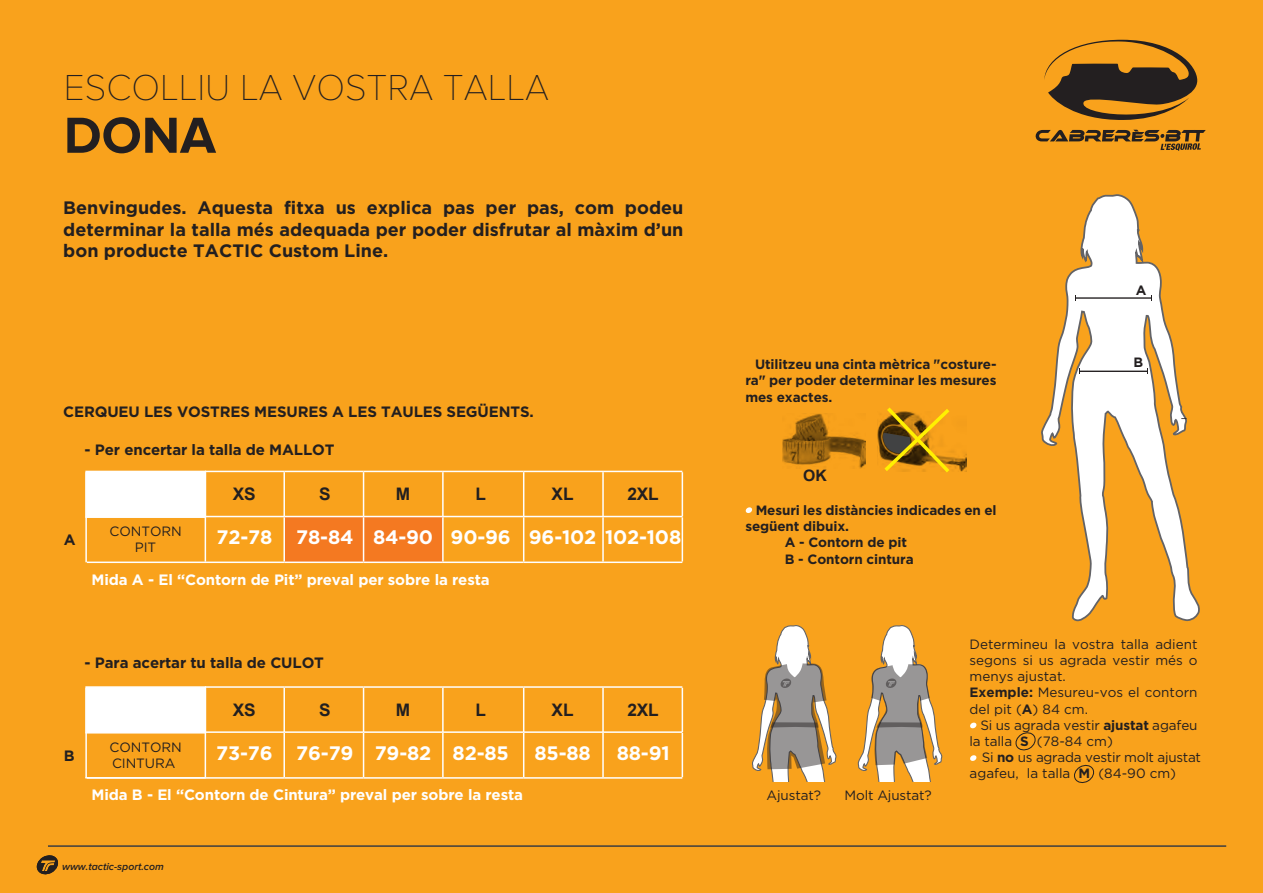
<style>
.page{position:relative;width:1263px;height:893px;background:#f9a21c}
.page>*{position:absolute;margin:0;border:0;box-sizing:border-box;transform-origin:0 0}
.t1{font:700 52.5px "Proxima Nova";color:#231f20}
.t2{font:100 37.5px "Proxima Nova T";color:#231f20}
.t3{font:700 19.5px "Gotham";letter-spacing:-.01em;color:#fff}
.t4{font:700 18px/21.6px "Gotham";color:#231f20;text-align:justify}
.t5{font:700 17.25px "Arial";letter-spacing:-.005em;color:#231f20}
.t6{font:700 15.75px "Arial";color:#231f20}
.t7{font:700 15px "Gotham";letter-spacing:-.01em;color:#231f20}
.t8{font:700 15px "Gotham";letter-spacing:-.01em;color:#fff}
.t9{font:13.5px/16.2px "Gotham";color:#231f20}
.t10{font:700 13.5px/16.2px "Gotham";letter-spacing:-.01em;color:#231f20;text-align:justify}
.t11{font:13.5px/16.2px "Gotham";letter-spacing:-.02em;color:#231f20}
.t12{font:italic 600 10.5px "Proxima Nova";color:#231f20}
.s1{font-weight:700}
</style>
<div class="page">
<img style="left:782px;top:414px;width:84px;height:54px">
<img style="left:877px;top:423px;width:89px;height:49px">
<svg style="left:881px;top:407px;width:72px;height:66px"></svg>
<div style="left:85px;top:686px;width:121px;height:47px;background:#fff;border:2px solid #fff"></div>
<hr style="left:205px;top:688px;width:1px;height:44px;background:#fff">
<hr style="left:205px;top:733px;width:1px;height:44px;background:#fff">
<hr style="left:87px;top:731px;width:118px;height:2px;background:#fff">
<hr style="left:87px;top:777px;width:118px;height:2px;background:#fff">
<hr style="left:85px;top:688px;width:2px;height:45px;background:#fff">
<hr style="left:85px;top:732px;width:2px;height:46px;background:#fff">
<hr style="left:283px;top:733px;width:2px;height:44px;background:#fff">
<hr style="left:363px;top:733px;width:1px;height:44px;background:#fff">
<hr style="left:442px;top:733px;width:2px;height:44px;background:#fff">
<hr style="left:523px;top:733px;width:1px;height:44px;background:#fff">
<hr style="left:602px;top:733px;width:2px;height:44px;background:#fff">
<hr style="left:682px;top:733px;width:1px;height:44px;background:#fff">
<hr style="left:205px;top:731px;width:79px;height:2px;background:#fff">
<hr style="left:284px;top:731px;width:80px;height:2px;background:#fff">
<hr style="left:364px;top:731px;width:79px;height:2px;background:#fff">
<hr style="left:443px;top:731px;width:81px;height:2px;background:#fff">
<hr style="left:524px;top:731px;width:79px;height:2px;background:#fff">
<hr style="left:603px;top:731px;width:79px;height:2px;background:#fff">
<hr style="left:205px;top:777px;width:79px;height:2px;background:#fff">
<hr style="left:284px;top:777px;width:80px;height:2px;background:#fff">
<hr style="left:364px;top:777px;width:79px;height:2px;background:#fff">
<hr style="left:443px;top:777px;width:81px;height:2px;background:#fff">
<hr style="left:524px;top:777px;width:79px;height:2px;background:#fff">
<hr style="left:603px;top:777px;width:79px;height:2px;background:#fff">
<hr style="left:283px;top:688px;width:2px;height:44px;background:#fff">
<hr style="left:363px;top:688px;width:1px;height:44px;background:#fff">
<hr style="left:442px;top:688px;width:2px;height:44px;background:#fff">
<hr style="left:523px;top:688px;width:1px;height:44px;background:#fff">
<hr style="left:602px;top:688px;width:2px;height:44px;background:#fff">
<hr style="left:682px;top:688px;width:1px;height:44px;background:#fff">
<hr style="left:205px;top:686px;width:79px;height:2px;background:#fff">
<hr style="left:284px;top:686px;width:80px;height:2px;background:#fff">
<hr style="left:364px;top:686px;width:79px;height:2px;background:#fff">
<hr style="left:443px;top:686px;width:81px;height:2px;background:#fff">
<hr style="left:524px;top:686px;width:79px;height:2px;background:#fff">
<hr style="left:603px;top:686px;width:79px;height:2px;background:#fff">
<div style="left:284px;top:516px;width:159px;height:45px;background:#f47921"></div>
<div style="left:85px;top:471px;width:121px;height:47px;background:#fff"></div>
<hr style="left:205px;top:517px;width:1px;height:44px;background:#fff">
<hr style="left:87px;top:562px;width:118px;height:1px;background:#fff">
<hr style="left:85px;top:516px;width:2px;height:46px;background:#fff">
<hr style="left:283px;top:517px;width:2px;height:44px;background:#fff">
<hr style="left:363px;top:517px;width:1px;height:44px;background:#fff">
<hr style="left:442px;top:517px;width:2px;height:44px;background:#fff">
<hr style="left:523px;top:517px;width:1px;height:44px;background:#fff">
<hr style="left:602px;top:517px;width:2px;height:44px;background:#fff">
<hr style="left:682px;top:517px;width:1px;height:44px;background:#fff">
<hr style="left:205px;top:516px;width:79px;height:1px;background:#fff">
<hr style="left:284px;top:516px;width:80px;height:1px;background:#fff">
<hr style="left:364px;top:516px;width:79px;height:1px;background:#fff">
<hr style="left:443px;top:516px;width:81px;height:1px;background:#fff">
<hr style="left:524px;top:516px;width:79px;height:1px;background:#fff">
<hr style="left:603px;top:516px;width:79px;height:1px;background:#fff">
<hr style="left:205px;top:562px;width:79px;height:1px;background:#fff">
<hr style="left:284px;top:562px;width:80px;height:1px;background:#fff">
<hr style="left:364px;top:562px;width:79px;height:1px;background:#fff">
<hr style="left:443px;top:562px;width:81px;height:1px;background:#fff">
<hr style="left:524px;top:562px;width:79px;height:1px;background:#fff">
<hr style="left:603px;top:562px;width:79px;height:1px;background:#fff">
<hr style="left:283px;top:472px;width:2px;height:44px;background:#fff">
<hr style="left:363px;top:472px;width:1px;height:44px;background:#fff">
<hr style="left:442px;top:472px;width:2px;height:44px;background:#fff">
<hr style="left:523px;top:472px;width:1px;height:44px;background:#fff">
<hr style="left:602px;top:472px;width:2px;height:44px;background:#fff">
<hr style="left:682px;top:472px;width:1px;height:44px;background:#fff">
<hr style="left:205px;top:471px;width:79px;height:1px;background:#fff">
<hr style="left:284px;top:471px;width:80px;height:1px;background:#fff">
<hr style="left:364px;top:471px;width:79px;height:1px;background:#fff">
<hr style="left:443px;top:471px;width:81px;height:1px;background:#fff">
<hr style="left:524px;top:471px;width:79px;height:1px;background:#fff">
<hr style="left:603px;top:471px;width:79px;height:1px;background:#fff">
<svg style="left:970px;top:722px;width:7px;height:7px"></svg>
<svg style="left:970px;top:755px;width:7px;height:6px"></svg>
<svg style="left:1015px;top:732px;width:21px;height:19px"></svg>
<svg style="left:1074px;top:764px;width:21px;height:19px"></svg>
<svg style="left:745px;top:507px;width:7px;height:6px"></svg>
<svg style="left:1041px;top:194px;width:159px;height:428px"></svg>
<hr style="left:1075px;top:297px;width:76px;height:2px;background:#231f20">
<hr style="left:1079px;top:371px;width:69px;height:1px;background:#231f20">
<svg style="left:1044px;top:40px;width:153px;height:80px"></svg>
<svg style="left:1035px;top:130px;width:171px;height:21px"></svg>
<svg style="left:36px;top:855px;width:22px;height:20px"></svg>
<hr style="left:48px;top:846px;width:1178px;height:1px;background:#231f20">
<svg style="left:752px;top:625px;width:85px;height:157px"></svg>
<svg style="left:857px;top:625px;width:86px;height:157px"></svg>
<h2 class="t2" style="left:64px;top:66px;width:487px">ESCOLLIU LA VOSTRA TALLA</h2>
<h1 class="t1" style="left:64px;top:105px;width:154px">DONA</h1>
<h3 class="t4" style="left:63px;top:197px;width:622px">Benvingudes. Aquesta fitxa us explica pas per pas, com podeu determinar la talla més adequada per poder disfrutar al màxim d’un bon producte TACTIC Custom Line.</h3>
<p class="t7" style="left:63px;top:403px;width:472px">CERQUEU LES VOSTRES MESURES A LES TAULES SEGÜENTS.</p>
<p class="t7" style="left:85px;top:441px;width:251px">- Per encertar la talla de MALLOT</p>
<p class="t5" style="left:233px;top:483px;width:25px">XS</p>
<p class="t5" style="left:319px;top:483px;width:13px">S</p>
<p class="t5" style="left:396px;top:483px;width:16px">M</p>
<p class="t5" style="left:475px;top:483px;width:12px">L</p>
<p class="t5" style="left:552px;top:483px;width:24px">XL</p>
<p class="t5" style="left:627px;top:483px;width:33px">2XL</p>
<p class="t9" style="left:110px;top:523px;width:74px;text-align:center">CONTORN<br>PIT</p>
<p class="t7" style="left:64px;top:531px;width:13px">A</p>
<h3 class="t3" style="left:216px;top:526px;width:466px">72-78 78-84 84-90 90-96 96-102 102-108</h3>
<p class="t8" style="left:92px;top:571px;width:400px">Mida A - El “Contorn de Pit” preval per sobre la resta</p>
<p class="t7" style="left:85px;top:654px;width:241px">- Para acertar tu talla de CULOT</p>
<p class="t5" style="left:233px;top:698px;width:25px">XS</p>
<p class="t5" style="left:319px;top:698px;width:13px">S</p>
<p class="t5" style="left:396px;top:698px;width:16px">M</p>
<p class="t5" style="left:475px;top:698px;width:12px">L</p>
<p class="t5" style="left:552px;top:698px;width:24px">XL</p>
<p class="t5" style="left:627px;top:698px;width:33px">2XL</p>
<p class="t9" style="left:110px;top:738px;width:74px">CONTORN<br>CINTURA</p>
<p class="t7" style="left:64px;top:747px;width:12px">B</p>
<h3 class="t3" style="left:216px;top:742px;width:294px">73-76 76-79 79-82 82-85</h3>
<h3 class="t3" style="left:534px;top:742px;width:58px">85-88</h3>
<h3 class="t3" style="left:617px;top:742px;width:54px">88-91</h3>
<p class="t8" style="left:92px;top:786px;width:433px">Mida B - El “Contorn de Cintura” preval per sobre la resta</p>
<p class="t12" style="left:62px;top:860px;width:103px">www.tactic-sport.com</p>
<p class="t10" style="left:745px;top:356px;width:253px;text-indent:10px">Utilitzeu una cinta mètrica "costure&shy;ra" per poder determinar les mesures mes exactes.</p>
<p class="t6" style="left:803px;top:465px;width:25px">OK</p>
<p class="t10" style="left:756px;top:502px;width:242px">Mesuri les distàncies indicades en el</p>
<p class="t10" style="left:745px;top:518px;width:105px">següent dibuix.</p>
<p class="t10" style="left:785px;top:534px;width:124px">A - Contorn de pit</p>
<p class="t10" style="left:785px;top:550px;width:131px">B - Contorn cintura</p>
<p class="t10" style="left:1136px;top:282px;width:12px">A</p>
<p class="t10" style="left:1133px;top:353px;width:11px">B</p>
<p class="t9" style="left:767px;top:787px;width:56px">Ajustat?</p>
<p class="t9" style="left:844px;top:787px;width:89px">Molt Ajustat?</p>
<p class="t9" style="left:969px;top:636px;width:229px">Determineu la vostra talla adient segons si us agrada vestir més o menys ajustat.<br><span class="s1">Exemple:</span> Mesureu-vos el contorn del pit (<span class="s1">A</span>) 84 cm.</p>
<p class="t9" style="left:969px;top:717px;width:229px;text-indent:11px">Si us agrada vestir <span class="s1">ajustat</span> agafeu la talla <span class="s1">S</span> (78-84 cm)</p>
<p class="t11" style="left:969px;top:749px;width:233px;text-indent:12px">Si <span class="s1">no</span> us agrada vestir molt ajustat agafeu, la talla <span class="s1">M</span> (84-90 cm)</p>
</div>
